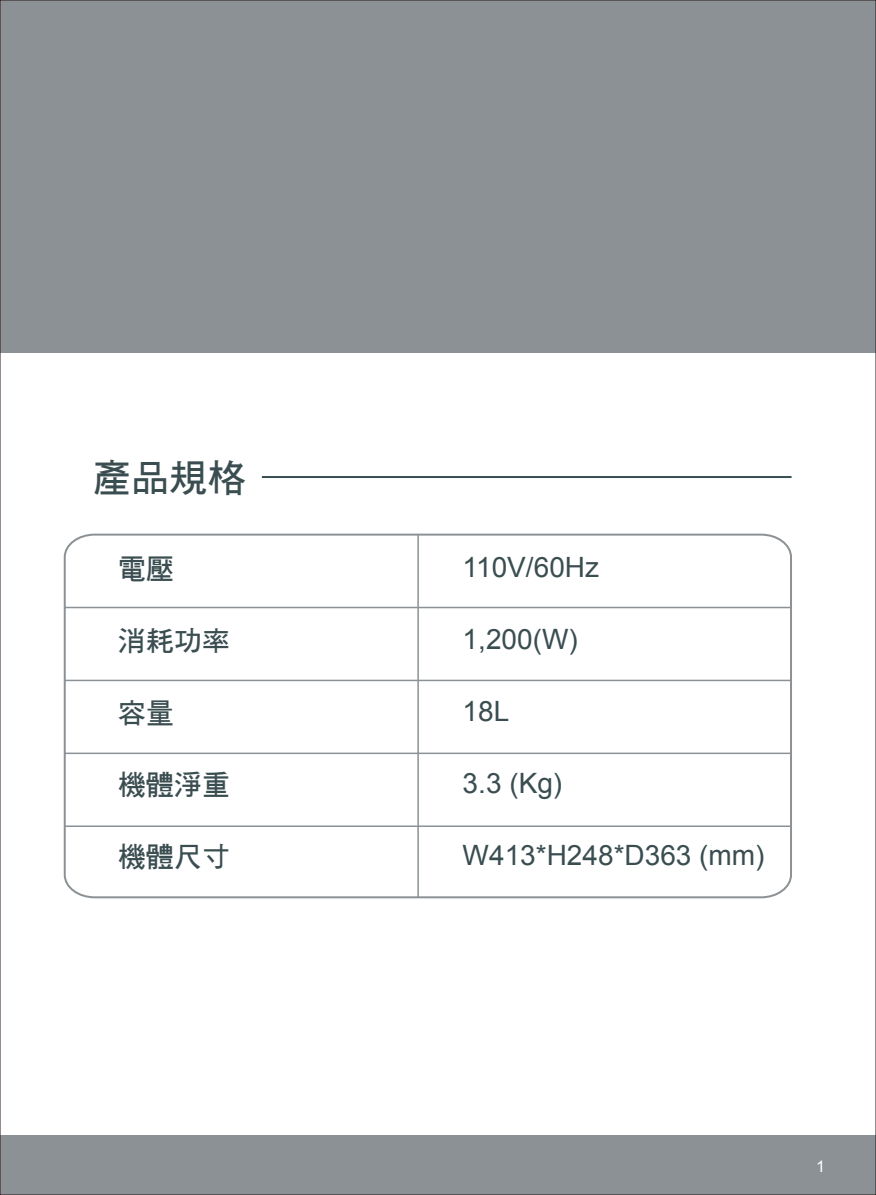
<style>
.page{position:relative;width:876px;height:1195px;background:#fff}
.page>*{position:absolute;margin:0;border:0;box-sizing:border-box;transform-origin:0 0}
.t1{font:38.4px "DF Hei Bd HK BF";color:#3a4d50}
.t2{font:28px "Arial";color:#3a4d50}
.t3{font:28px "DF Hei Bd HK BF";color:#3a4d50}
.t4{font:16px "Arial";color:#fff}
</style>
<div class="page">
<div style="left:0;top:1135px;width:876px;height:60px;background:#8b9194"></div>
<div style="left:0;top:0;width:876px;height:352px;background:#8b9194"></div>
<svg style="left:63px;top:533px;width:729px;height:366px"></svg>
<hr style="left:65px;top:607px;width:726px;height:1px;background:#8b9194">
<hr style="left:65px;top:680px;width:726px;height:1px;background:#8b9194">
<hr style="left:65px;top:752px;width:726px;height:2px;background:#8b9194">
<hr style="left:65px;top:825px;width:726px;height:2px;background:#8b9194">
<hr style="left:417px;top:535px;width:2px;height:362px;background:#8b9194">
<hr style="left:262px;top:476px;width:529px;height:2px;background:#3a4d50">
<h1 class="t1" style="left:92px;top:458px;width:155px">產品規格</h1>
<p class="t3" style="left:118px;top:555px;width:57px">電壓</p>
<p class="t2" style="left:462px;top:549px;width:138px">110V/60Hz</p>
<p class="t3" style="left:118px;top:627px;width:113px">消耗功率</p>
<p class="t2" style="left:462px;top:621px;width:117px">1,200(W)</p>
<p class="t3" style="left:118px;top:699px;width:57px">容量</p>
<p class="t2" style="left:462px;top:693px;width:48px">18L</p>
<p class="t3" style="left:118px;top:771px;width:113px">機體淨重</p>
<p class="t2" style="left:462px;top:765px;width:101px">3.3 (Kg)</p>
<p class="t3" style="left:118px;top:843px;width:113px">機體尺寸</p>
<p class="t2" style="left:462px;top:837px;width:303px">W413*H248*D363 (mm)</p>
<p class="t4" style="left:816px;top:1156px;width:10px">1</p>
</div>
